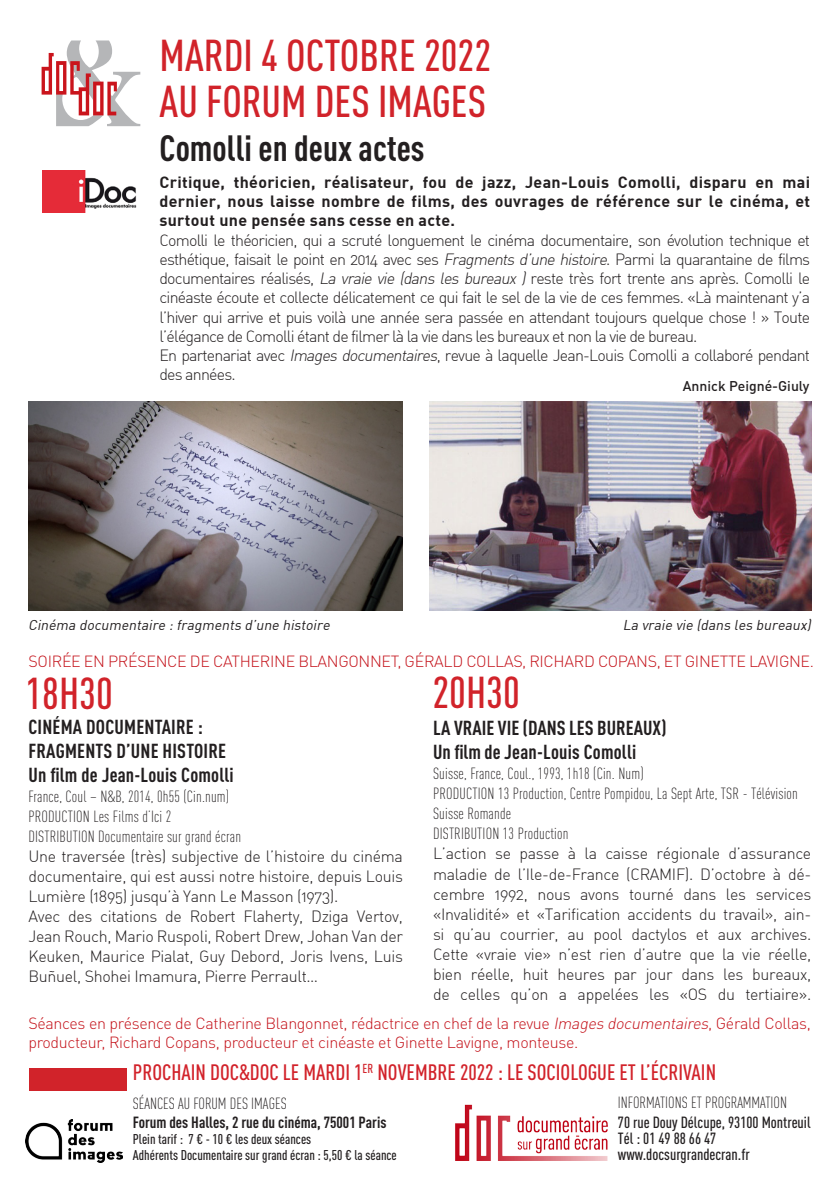
<style>
.page{position:relative;width:840px;height:1191px;background:#fff}
.page>*{position:absolute;margin:0;border:0;box-sizing:border-box;transform-origin:0 0}
.t1{font:500 44px "DIN Cond";color:#d1232a}
.t2{font:700 36px "DIN Cond";color:#231f20}
.t3{font:500 22px "DIN Cond";color:#d2222a}
.t4{font:700 20px "DIN Cond";letter-spacing:.01em;color:#231f20}
.t5{font:16px/20px "DIN Light Alternate";letter-spacing:-.02em;color:#231f20;text-align:justify}
.t6{font:300 16px/20px "DIN Cond";letter-spacing:.01em;color:#231f20}
.t7{font:300 16px/19.2px "DIN Pro";letter-spacing:-.02em;color:#c4121a}
.t8{font:16px/19.2px "DIN Bold";letter-spacing:.02em;color:#231f20;text-align:justify}
.t9{font:16px/19.2px "DIN Light Alternate";letter-spacing:-.05em;color:#231f20}
.t10{font:500 16px "DIN Cond";color:#231f20}
.t11{font:700 16px "DIN Cond";color:#231f20}
.t12{font:500 14px "DIN Cond";color:#231f20}
.t13{font:italic 14px "DIN";color:#231f20}
.t14{font:500 14px "DIN";color:#231f20}
.s1{font-style:italic}
</style>
<div class="page">
<img style="left:429px;top:401px;width:382px;height:209px">
<img style="left:28px;top:401px;width:375px;height:209px">
<svg style="left:42px;top:40px;width:98px;height:86px"></svg>
<img style="left:455px;top:1104px;width:153px;height:56px">
<div style="left:29px;top:1068px;width:97px;height:22px;background:#d1232a"></div>
<img style="left:26px;top:1119px;width:96px;height:43px">
<img style="left:43px;top:170px;width:94px;height:43px">
<p class="t1" style="left:159px;top:29px;width:333px">MARDI 4 OCTOBRE 2022</p>
<p class="t1" style="left:159px;top:75px;width:328px">AU FORUM DES IMAGES</p>
<p class="t2" style="left:159px;top:126px;width:266px">Comolli en deux actes</p>
<p class="t8" style="left:159px;top:172px;width:652px">Critique, théoricien, réalisateur, fou de jazz, Jean-Louis Comolli, disparu en mai dernier, nous laisse nombre de films, des ouvrages de référence sur le cinéma, et surtout une pensée sans cesse en acte.</p>
<p class="t5" style="left:159px;top:230px;width:652px;line-height:19.2px">Comolli le théoricien, qui a scruté longuement le cinéma documentaire, son évolution technique et esthétique, faisait le point en 2014 avec ses <span class="s1">Fragments d’une histoire</span>. Parmi la quarantaine de films documentaires réalisés, <span class="s1">La vraie vie (dans les bureaux )</span> reste très fort trente ans après. Comolli le cinéaste écoute et collecte délicatement ce qui fait le sel de la vie de ces femmes. «Là maintenant y’a l’hiver qui arrive et puis voilà une année sera passée en attendant toujours quelque chose ! » Toute l’élégance de Comolli étant de filmer là la vie dans les bureaux et non la vie de bureau.</p>
<p class="t9" style="left:159px;top:345px;width:651px">En partenariat avec <span class="s1">Imagesdocumentaires</span>, revue à laquelle Jean-Louis Comolli a collaboré pendant des années.</p>
<p class="t14" style="left:682px;top:377px;width:128px">Annick Peigné-Giuly</p>
<p class="t13" style="left:28px;top:616px;width:306px">Cinéma documentaire :fragments d’une histoire</p>
<p class="t13" style="left:622px;top:616px;width:192px">La vraie vie (dans les bureaux)</p>
<p class="t7" style="left:29px;top:650px;width:786px">SOIRÉE EN PRÉSENCE DE CATHERINE BLANGONNET, GÉRALD COLLAS, RICHARD COPANS, ET GINETTE LAVIGNE.</p>
<p class="t1" style="left:26px;top:667px;width:89px">18H30</p>
<p class="t1" style="left:432px;top:666px;width:89px">20H30</p>
<p class="t4" style="left:28px;top:715px;width:176px">CINÉMA DOCUMENTAIRE :</p>
<p class="t4" style="left:28px;top:739px;width:199px">FRAGMENTS D’UNE HISTOIRE</p>
<p class="t4" style="left:28px;top:763px;width:207px">Un film de Jean-Louis Comolli</p>
<p class="t6" style="left:28px;top:786px;width:202px">France, Coul – N&amp;B, 2014, 0h55 (Cin.num)</p>
<p class="t6" style="left:28px;top:806px;width:144px">PRODUCTION Les Films d’Ici 2</p>
<p class="t6" style="left:28px;top:826px;width:214px">DISTRIBUTION Documentaire sur grand écran</p>
<p class="t5" style="left:28px;top:846px;width:376px">Une traversée (très) subjective de l’histoire du cinéma documentaire, qui est aussi notre histoire, depuis Louis Lumière (1895) jusqu’à Yann Le Masson (1973).</p>
<p class="t5" style="left:28px;top:906px;width:376px">Avec des citations de Robert Flaherty, Dziga Vertov, Jean Rouch, Mario Ruspoli, Robert Drew, Johan Van der Keuken, Maurice Pialat, Guy Debord, Joris Ivens, Luis Buñuel, Shohei Imamura, Pierre Perrault…</p>
<p class="t4" style="left:433px;top:716px;width:235px">LA VRAIE VIE (DANS LES BUREAUX)</p>
<p class="t4" style="left:433px;top:740px;width:205px">Un film de Jean-Louis Comolli</p>
<p class="t6" style="left:433px;top:764px;width:212px">Suisse, France, Coul., 1993, 1h18 (Cin. Num)</p>
<p class="t6" style="left:433px;top:784px;width:366px">PRODUCTION 13 Production, Centre Pompidou, La Sept Arte, TSR - Télévision<br>Suisse Romande</p>
<p class="t6" style="left:433px;top:824px;width:137px">DISTRIBUTION 13 Production</p>
<p class="t5" style="left:433px;top:843px;width:379px">L’action se passe à la caisse régionale d’assurance maladie de l’Ile-de-France (CRAMIF). D’octobre à dé&shy;cembre 1992, nous avons tourné dans les services «Invalidité» et «Tarification accidents du travail», ain&shy;si qu’au courrier, au pool dactylos et aux archives.<br>Cette «vraie vie» n’est rien d’autre que la vie réelle, bien réelle, huit heures par jour dans les bureaux, de celles qu’on a appelées les «OS du tertiaire».</p>
<p class="t7" style="left:28px;top:1012px;width:783px">Séances en présence de Catherine Blangonnet, rédactrice en chef de la revue <span class="s1">Imagesdocumentaires</span>, Gérald Collas, producteur, Richard Copans, producteur et cinéaste et Ginette Lavigne, monteuse.</p>
<p class="t3" style="left:133px;top:1059px;width:584px">PROCHAIN DOC&amp;DOC LE MARDI 1<sup>ER</sup> NOVEMBRE 2022 : LE SOCIOLOGUE ET L’ÉCRIVAIN</p>
<p class="t6" style="left:133px;top:1093px;width:155px">SÉANCES AU FORUM DES IMAGES</p>
<p class="t11" style="left:133px;top:1112px;width:255px">Forum des Halles, 2 rue du cinéma, 75001 Paris</p>
<p class="t12" style="left:133px;top:1131px;width:180px">Plein tarif : 7 € - 10 € les deux séances</p>
<p class="t12" style="left:133px;top:1147px;width:265px">Adhérents Documentaire sur grand écran : 5,50 € la séance</p>
<p class="t6" style="left:617px;top:1092px;width:170px">INFORMATIONS ET PROGRAMMATION</p>
<p class="t10" style="left:617px;top:1112px;width:194px">70 rue Douy Délcupe, 93100 Montreuil</p>
<p class="t10" style="left:617px;top:1128px;width:100px">Tél : 01 49 88 66 47</p>
<p class="t10" style="left:617px;top:1144px;width:133px">www.docsurgrandecran.fr</p>
</div>
